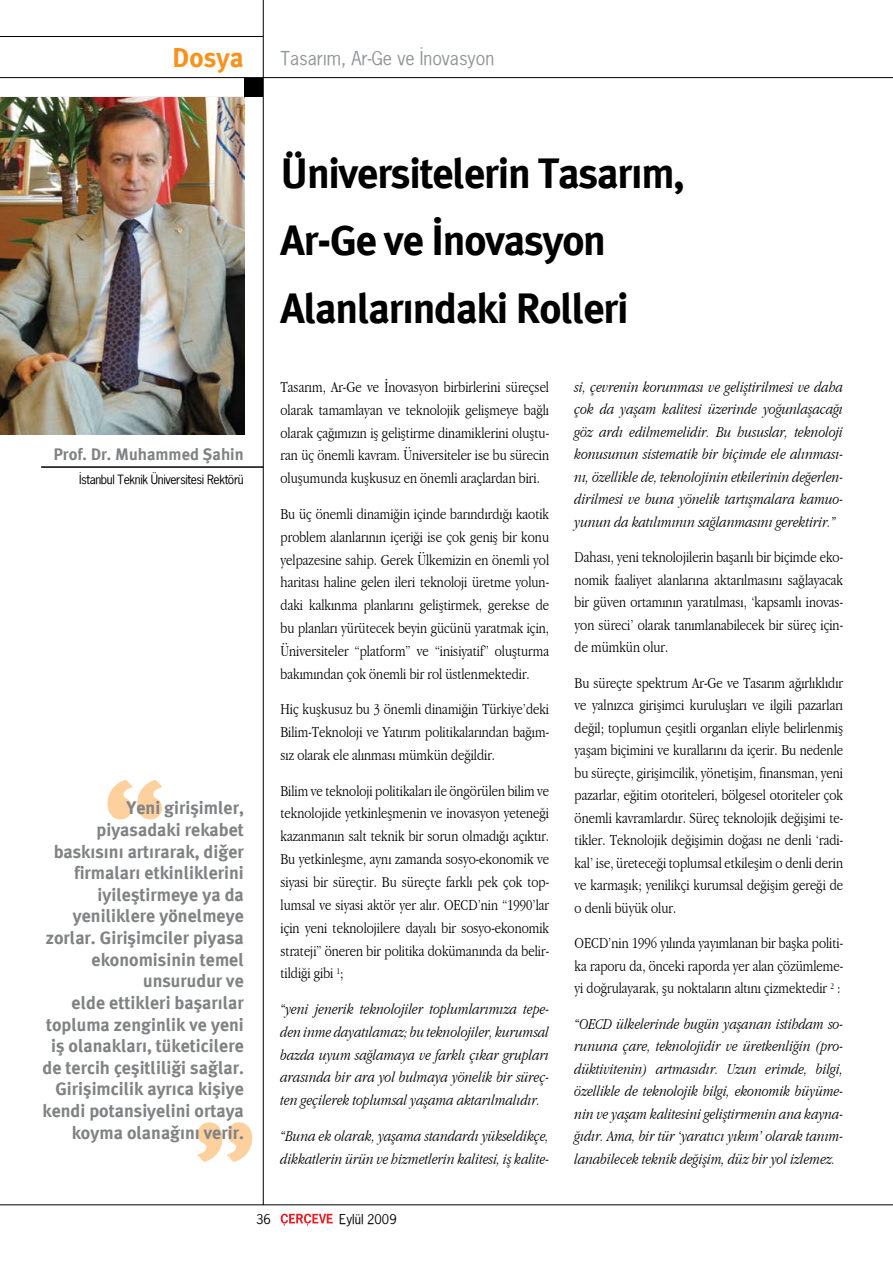
<style>
.page{position:relative;width:893px;height:1263px;background:#fff}
.page>*{position:absolute;margin:0;border:0;box-sizing:border-box;transform-origin:0 0}
.t1{font:700 42px/67.3px "Sumerbank";letter-spacing:-.03em;color:#000}
.t2{font:700 27px "Sumerbank";color:#f7931d}
.t3{font:700 18px/21.6px "Sumerbank";color:#808284;text-align:right}
.t4{font:18px "News Gothic";color:#939598}
.t5{font:700 16.5px "Sumerbank";color:#808284}
.t6{font:300 condensed 15.75px/22.8px "Garamond";color:#000;text-align:justify}
.t7{font:italic 300 condensed 15.75px/22.5px "Garamond";color:#000;text-align:justify}
.t8{font:12.75px "News Gothic";color:#000}
.t9{font:12px "News Gothic";letter-spacing:-.03em;color:#000}
</style>
<div class="page">
<hr style="left:263px;top:0;width:1px;height:1205px;background:#000">
<svg style="left:281px;top:1213px;width:52px;height:13px"></svg>
<hr style="left:0;top:1204px;width:893px;height:1px;background:#000">
<div style="left:244px;top:78px;width:19px;height:19px;background:#000"></div>
<hr style="left:0;top:77px;width:893px;height:1px;background:#000">
<hr style="left:0;top:36px;width:263px;height:1px;background:#000">
<svg style="left:107px;top:780px;width:56px;height:39px"></svg>
<svg style="left:197px;top:1122px;width:55px;height:40px"></svg>
<img style="left:0;top:97px;width:244px;height:338px">
<hr style="left:41px;top:467px;width:223px;height:1px;background:#000">
<h2 class="t2" style="left:172px;top:42px;width:73px">Dosya</h2>
<p class="t4" style="left:281px;top:47px;width:215px">Tasarım, Ar-Ge ve İnovasyon</p>
<h1 class="t1" style="left:281px;top:139px;width:405px">Üniversitelerin Tasarım,<br>Ar-Ge ve İnovasyon<br>Alanlarındaki Rolleri</h1>
<p class="t5" style="left:53px;top:445px;width:192px">Prof. Dr. Muhammed Şahin</p>
<p class="t9" style="left:79px;top:472px;width:166px">İstanbul Teknik Üniversitesi Rektörü</p>
<p class="t3" style="left:42px;top:797px;width:203px">Yeni girişimler, piyasadaki rekabet baskısını artırarak, diğer firmaları etkinliklerini iyileştirmeye ya da yeniliklere yönelmeye zorlar. Girişimciler piyasa ekonomisinin temel unsurudur ve<br>elde ettikleri başarılar topluma zenginlik ve yeni iş olanakları, tüketicilere de tercih çeşitliliği sağlar.<br>Girişimcilik ayrıca kişiye kendi potansiyelini ortaya koyma olanağını verir.</p>
<p class="t6" style="left:281px;top:375px;width:270px">Tasarım, Ar-Ge ve İnovasyon birbirlerini süreçsel olarak tamamlayan ve teknolojik gelişmeye bağlı olarak çağımızın iş geliştirme dinamiklerini oluştu&shy;ran üç önemli kavram. Üniversiteler ise bu sürecin oluşumunda kuşkusuz en önemli araçlardan biri.</p>
<p class="t6" style="left:281px;top:502px;width:270px">Bu üç önemli dinamiğin içinde barındırdığı kaotik problem alanlarının içeriği ise çok geniş bir konu yelpazesine sahip. Gerek Ülkemizin en önemli yol haritası haline gelen ileri teknoloji üretme yolun&shy;daki kalkınma planlarını geliştirmek, gerekse de bu planları yürütecek beyin gücünü yaratmak için, Üniversiteler “platform” ve “inisiyatif” oluşturma bakımından çok önemli bir rol üstlenmektedir.</p>
<p class="t6" style="left:281px;top:698px;width:270px">Hiç kuşkusuz bu 3 önemli dinamiğin Türkiye’deki Bilim-Teknoloji ve Yatırım politikalarından bağım&shy;sız olarak ele alınması mümkün değildir.</p>
<p class="t6" style="left:281px;top:779px;width:270px">Bilim ve teknoloji politikaları ile öngörülen bilim ve teknolojide yetkinleşmenin ve inovasyon yeteneği kazanmanın salt teknik bir sorun olmadığı açıktır.<br>Bu yetkinleşme, aynı zamanda sosyo-ekonomik ve siyasi bir süreçtir. Bu süreçte farklı pek çok top&shy;lumsal ve siyasi aktör yer alır. OECD’nin “1990’lar için yeni teknolojilere dayalı bir sosyo-ekonomik strateji” öneren bir politika dokümanında da belir&shy;tildiği gibi <sup>1</sup>;</p>
<p class="t7" style="left:281px;top:997px;width:270px">“yeni jenerik teknolojiler toplumlarımıza tepe&shy;den inme dayatılamaz; bu teknolojiler, kurumsal bazda uyum sağlamaya ve farklı çıkar grupları arasında bir ara yol bulmaya yönelik bir süreç&shy;ten geçilerek toplumsal yaşama aktarılmalıdır.</p>
<p class="t7" style="left:281px;top:1124px;width:270px">“Buna ek olarak, yaşama standardı yükseldikçe, dikkatlerin ürün ve hizmetlerin kalitesi, iş kalite-</p>
<p class="t8" style="left:256px;top:1211px;width:16px">36</p>
<p class="t8" style="left:339px;top:1211px;width:59px">Eylül 2009</p>
<p class="t7" style="left:575px;top:375px;width:270px">si, çevrenin korunması ve geliştirilmesi ve daha çok da yaşam kalitesi üzerinde yoğunlaşacağı göz ardı edilmemelidir. Bu hususlar, teknoloji konusunun sistematik bir biçimde ele alınması&shy;nı, özellikle de, teknolojinin etkilerinin değerlen&shy;dirilmesi ve buna yönelik tartışmalara kamuo&shy;yunun da katılımının sağlanmasını gerektirir.”</p>
<p class="t6" style="left:575px;top:546px;width:270px">Dahası, yeni teknolojilerin başarılı bir biçimde eko&shy;nomik faaliyet alanlarına aktarılmasını sağlayacak bir güven ortamının yaratılması, ‘kapsamlı inovas&shy;yon süreci’ olarak tanımlanabilecek bir süreç için&shy;de mümkün olur.</p>
<p class="t6" style="left:575px;top:671px;width:270px">Bu süreçte spektrum Ar-Ge ve Tasarım ağırlıklıdır ve yalnızca girişimci kuruluşları ve ilgili pazarları değil; toplumun çeşitli organları eliyle belirlenmiş yaşam biçimini ve kurallarını da içerir. Bu nedenle bu süreçte, girişimcilik, yönetişim, finansman, yeni pazarlar, eğitim otoriteleri, bölgesel otoriteler çok önemli kavramlardır. Süreç teknolojik değişimi te&shy;tikler. Teknolojik değişimin doğası ne denli ‘radi&shy;kal’ ise, üreteceği toplumsal etkileşim o denli derin ve karmaşık; yenilikçi kurumsal değişim gereği de o denli büyük olur.</p>
<p class="t6" style="left:575px;top:932px;width:270px">OECD’nin 1996 yılında yayımlanan bir başka politi&shy;ka raporu da, önceki raporda yer alan çözümleme&shy;yi doğrulayarak, şu noktaların altını çizmektedir <sup>2</sup> :</p>
<p class="t7" style="left:575px;top:1012px;width:270px">“OECD ülkelerinde bugün yaşanan istihdam so&shy;rununa çare, teknolojidir ve üretkenliğin (pro&shy;düktivitenin) artmasıdır. Uzun erimde, bilgi, özellikle de teknolojik bilgi, ekonomik büyüme&shy;nin ve yaşam kalitesini geliştirmenin ana kayna&shy;ğıdır. Ama, bir tür ‘yaratıcı yıkım’ olarak tanım&shy;lanabilecek teknik değişim, düz bir yol izlemez.</p>
</div>
